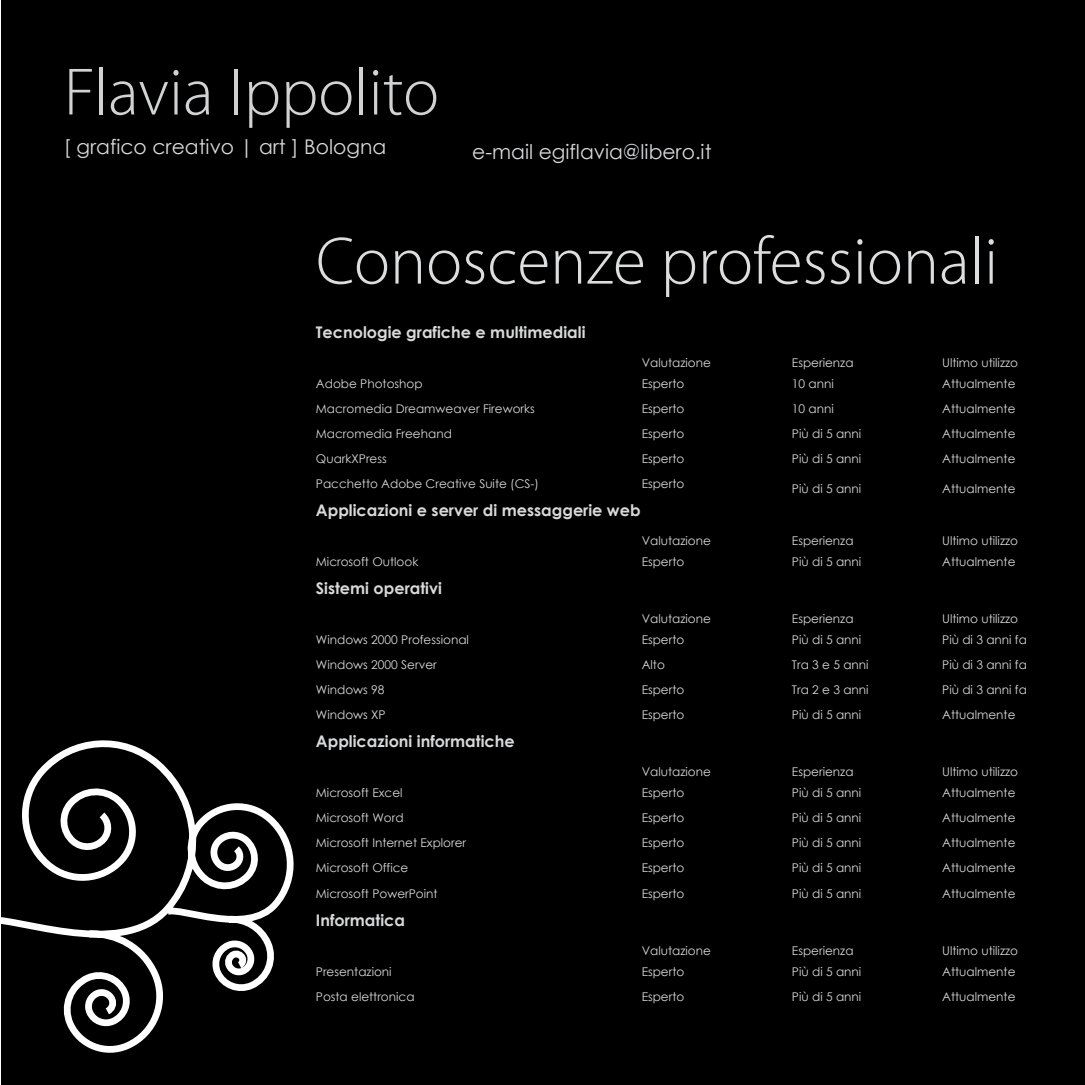
<style>
.page{position:relative;width:1085px;height:1085px;background:#fff}
.page>*{position:absolute;margin:0;border:0;box-sizing:border-box;transform-origin:0 0}
.t1{font:300 67.5px "Myriad Pro";color:#dcdddf}
.t2{font:300 67.5px "Myriad Pro";color:#d1d2d4}
.t3{font:20.25px "Century Gothic";color:#d8d9db}
.t4{font:700 15.97px "Century Gothic";color:#d8d9db}
.t5{font:11.92px "Century Gothic";color:#d8d9db}
</style>
<div class="page">
<div style="left:1px;top:0;width:1083px;height:1084px;background:#000"></div>
<svg style="left:1px;top:740px;width:293px;height:313px"></svg>
<h1 class="t2" style="left:64px;top:51px;width:377px">Flavia Ippolito</h1>
<h2 class="t3" style="left:64px;top:133px;width:324px">[ grafico creativo | art ] Bologna</h2>
<h2 class="t3" style="left:472px;top:138px;width:241px">e-mail egiflavia@libero.it</h2>
<h1 class="t1" style="left:316px;top:220px;width:683px">Conoscenze professionali</h1>
<h3 class="t4" style="left:316px;top:319px;width:271px">Tecnologie grafiche e multimediali</h3>
<p class="t5" style="left:641px;top:354px;width:71px">Valutazione</p>
<p class="t5" style="left:791px;top:354px;width:63px">Esperienza</p>
<p class="t5" style="left:942px;top:354px;width:77px">Ultimo utilizzo</p>
<p class="t5" style="left:316px;top:375px;width:108px">Adobe Photoshop</p>
<p class="t5" style="left:641px;top:375px;width:44px">Esperto</p>
<p class="t5" style="left:791px;top:375px;width:43px">10 anni</p>
<p class="t5" style="left:942px;top:375px;width:75px">Attualmente</p>
<p class="t5" style="left:316px;top:400px;width:220px">Macromedia Dreamweaver Fireworks</p>
<p class="t5" style="left:641px;top:400px;width:44px">Esperto</p>
<p class="t5" style="left:791px;top:400px;width:43px">10 anni</p>
<p class="t5" style="left:942px;top:400px;width:75px">Attualmente</p>
<p class="t5" style="left:316px;top:425px;width:137px">Macromedia Freehand</p>
<p class="t5" style="left:641px;top:425px;width:44px">Esperto</p>
<p class="t5" style="left:791px;top:425px;width:71px">Più di 5 anni</p>
<p class="t5" style="left:942px;top:425px;width:75px">Attualmente</p>
<p class="t5" style="left:316px;top:450px;width:72px">QuarkXPress</p>
<p class="t5" style="left:641px;top:450px;width:44px">Esperto</p>
<p class="t5" style="left:791px;top:450px;width:71px">Più di 5 anni</p>
<p class="t5" style="left:942px;top:450px;width:75px">Attualmente</p>
<p class="t5" style="left:316px;top:475px;width:224px">Pacchetto Adobe Creative Suite (CS-)</p>
<p class="t5" style="left:641px;top:475px;width:44px">Esperto</p>
<p class="t5" style="left:791px;top:480px;width:71px">Più di 5 anni</p>
<p class="t5" style="left:942px;top:480px;width:75px">Attualmente</p>
<h3 class="t4" style="left:316px;top:498px;width:326px">Applicazioni e server di messaggerie web</h3>
<p class="t5" style="left:641px;top:532px;width:71px">Valutazione</p>
<p class="t5" style="left:791px;top:532px;width:63px">Esperienza</p>
<p class="t5" style="left:942px;top:532px;width:77px">Ultimo utilizzo</p>
<p class="t5" style="left:316px;top:553px;width:104px">Microsoft Outlook</p>
<p class="t5" style="left:641px;top:553px;width:44px">Esperto</p>
<p class="t5" style="left:791px;top:553px;width:71px">Più di 5 anni</p>
<p class="t5" style="left:942px;top:553px;width:75px">Attualmente</p>
<h3 class="t4" style="left:316px;top:576px;width:127px">Sistemi operativi</h3>
<p class="t5" style="left:641px;top:610px;width:71px">Valutazione</p>
<p class="t5" style="left:791px;top:610px;width:63px">Esperienza</p>
<p class="t5" style="left:942px;top:610px;width:77px">Ultimo utilizzo</p>
<p class="t5" style="left:316px;top:631px;width:154px">Windows 2000 Professional</p>
<p class="t5" style="left:641px;top:631px;width:44px">Esperto</p>
<p class="t5" style="left:791px;top:631px;width:71px">Più di 5 anni</p>
<p class="t5" style="left:942px;top:631px;width:86px">Più di 3 anni fa</p>
<p class="t5" style="left:316px;top:656px;width:122px">Windows 2000 Server</p>
<p class="t5" style="left:641px;top:656px;width:25px">Alto</p>
<p class="t5" style="left:791px;top:656px;width:78px">Tra 3 e 5 anni</p>
<p class="t5" style="left:942px;top:656px;width:86px">Più di 3 anni fa</p>
<p class="t5" style="left:316px;top:681px;width:70px">Windows 98</p>
<p class="t5" style="left:641px;top:681px;width:44px">Esperto</p>
<p class="t5" style="left:791px;top:681px;width:78px">Tra 2 e 3 anni</p>
<p class="t5" style="left:942px;top:681px;width:86px">Più di 3 anni fa</p>
<p class="t5" style="left:316px;top:706px;width:71px">Windows XP</p>
<p class="t5" style="left:641px;top:706px;width:44px">Esperto</p>
<p class="t5" style="left:791px;top:706px;width:71px">Più di 5 anni</p>
<p class="t5" style="left:942px;top:706px;width:75px">Attualmente</p>
<h3 class="t4" style="left:316px;top:729px;width:200px">Applicazioni informatiche</h3>
<p class="t5" style="left:641px;top:763px;width:71px">Valutazione</p>
<p class="t5" style="left:791px;top:763px;width:63px">Esperienza</p>
<p class="t5" style="left:942px;top:763px;width:77px">Ultimo utilizzo</p>
<p class="t5" style="left:316px;top:784px;width:88px">Microsoft Excel</p>
<p class="t5" style="left:641px;top:784px;width:44px">Esperto</p>
<p class="t5" style="left:791px;top:784px;width:71px">Più di 5 anni</p>
<p class="t5" style="left:942px;top:784px;width:75px">Attualmente</p>
<p class="t5" style="left:316px;top:809px;width:89px">Microsoft Word</p>
<p class="t5" style="left:641px;top:809px;width:44px">Esperto</p>
<p class="t5" style="left:791px;top:809px;width:71px">Più di 5 anni</p>
<p class="t5" style="left:942px;top:809px;width:75px">Attualmente</p>
<p class="t5" style="left:316px;top:834px;width:152px">Microsoft Internet Explorer</p>
<p class="t5" style="left:641px;top:834px;width:44px">Esperto</p>
<p class="t5" style="left:791px;top:834px;width:71px">Più di 5 anni</p>
<p class="t5" style="left:942px;top:834px;width:75px">Attualmente</p>
<p class="t5" style="left:316px;top:859px;width:94px">Microsoft Office</p>
<p class="t5" style="left:641px;top:859px;width:44px">Esperto</p>
<p class="t5" style="left:791px;top:859px;width:71px">Più di 5 anni</p>
<p class="t5" style="left:942px;top:859px;width:75px">Attualmente</p>
<p class="t5" style="left:316px;top:884px;width:123px">Microsoft PowerPoint</p>
<p class="t5" style="left:641px;top:884px;width:44px">Esperto</p>
<p class="t5" style="left:791px;top:884px;width:71px">Più di 5 anni</p>
<p class="t5" style="left:942px;top:884px;width:75px">Attualmente</p>
<h3 class="t4" style="left:316px;top:907px;width:91px">Informatica</h3>
<p class="t5" style="left:641px;top:941px;width:71px">Valutazione</p>
<p class="t5" style="left:791px;top:941px;width:63px">Esperienza</p>
<p class="t5" style="left:942px;top:941px;width:77px">Ultimo utilizzo</p>
<p class="t5" style="left:316px;top:962px;width:77px">Presentazioni</p>
<p class="t5" style="left:641px;top:962px;width:44px">Esperto</p>
<p class="t5" style="left:791px;top:962px;width:71px">Più di 5 anni</p>
<p class="t5" style="left:942px;top:962px;width:75px">Attualmente</p>
<p class="t5" style="left:316px;top:987px;width:100px">Posta elettronica</p>
<p class="t5" style="left:641px;top:987px;width:44px">Esperto</p>
<p class="t5" style="left:791px;top:987px;width:71px">Più di 5 anni</p>
<p class="t5" style="left:942px;top:987px;width:75px">Attualmente</p>
</div>
